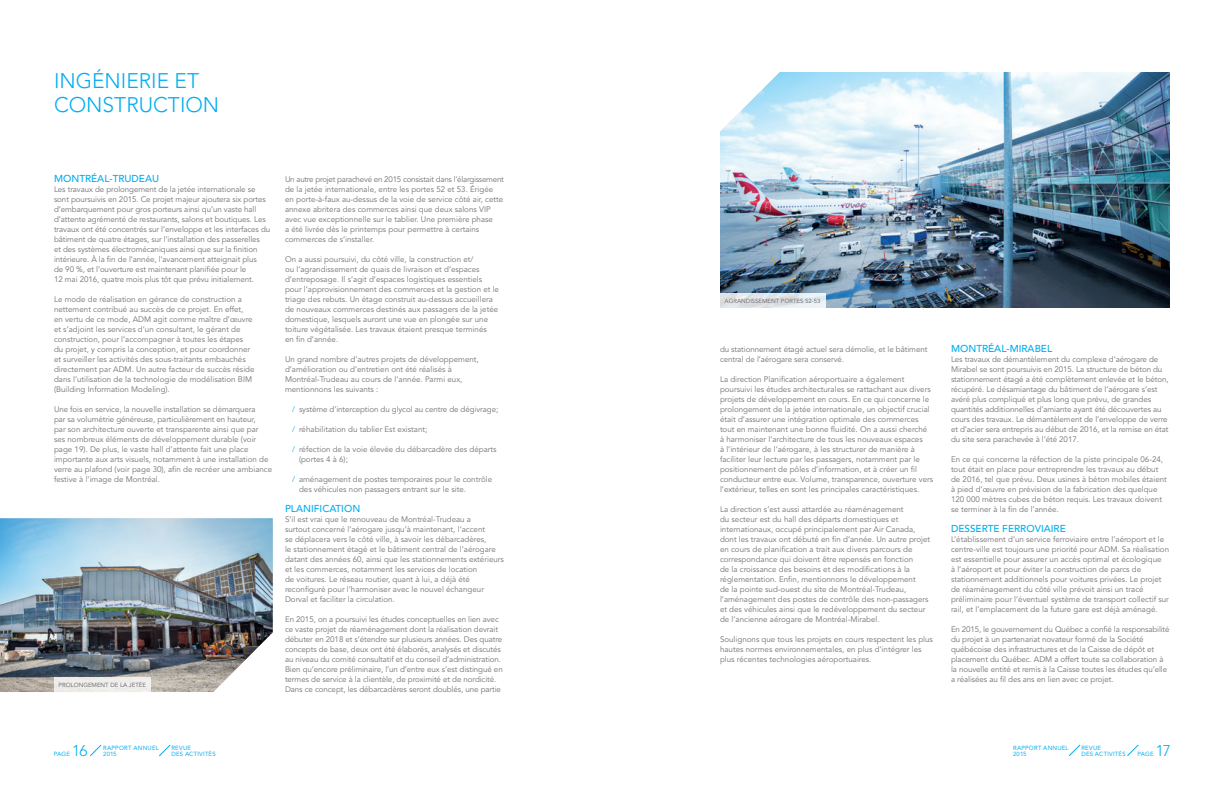
<style>
.page{position:relative;width:1224px;height:792px;background:#fff}
.page>*{position:absolute;margin:0;border:0;box-sizing:border-box;transform-origin:0 0}
.t1{font:300 21px/24px "Avenir";color:#00aeef}
.t2{font:300 15.5px "Avenir";color:#00aeef}
.t3{font:500 10px "Avenir";color:#00aeef}
.t4{font:8px/10px "Avenir";color:#717074}
.t5{font:6px/6.5px "Avenir";letter-spacing:.035em;color:#00aeef}
.t6{font:6px "Avenir";color:#717074}
.s1{color:#00aeef}
</style>
<div class="page">
<svg style="left:1127px;top:744px;width:12px;height:12px"></svg>
<svg style="left:1069px;top:744px;width:12px;height:12px"></svg>
<svg style="left:159px;top:744px;width:12px;height:13px"></svg>
<svg style="left:90px;top:744px;width:12px;height:13px"></svg>
<img style="left:720px;top:72px;width:450px;height:236px">
<img style="left:0;top:518px;width:273px;height:174px">
<div style="left:54px;top:678px;width:97px;height:14px;background:#f0eeeb"></div>
<svg style="left:720px;top:294px;width:105px;height:14px"></svg>
<h1 class="t1" style="left:54px;top:69px;width:167px">INGÉNIERIE ET<br>CONSTRUCTION</h1>
<p class="t3" style="left:54px;top:173px;width:107px">M ONTRÉAL-TRUDEAU</p>
<p class="t4" style="left:54px;top:184px;width:218px">Les travaux de prolongement de la jetée internationale se sont poursuivis en 2015. Ce projet majeur ajoutera six portes d’embarquement pour gros porteurs ainsi qu’un vaste hall d’attente agrémenté de restaurants, salons et boutiques. Les travaux ont été concentrés sur l’enveloppe et les interfaces du bâtiment de quatre étages, sur l’installation des passerelles<br>et des systèmes électromécaniques ainsi que sur la finition intérieure. À la fin de l’année, l’avancement atteignait plus<br>de 90 %, et l’ouverture est maintenant planifiée pour le<br>12 mai 2016, quatre mois plus tôt que prévu initialement.</p>
<p class="t4" style="left:54px;top:294px;width:202px">Le mode de réalisation en gérance de construction a nettement contribué au succès de ce projet. En effet,<br>en vertu de ce mode, ADM agit comme maître d’œuvre et s’adjoint les services d’un consultant, le gérant de construction, pour l’accompagner à toutes les étapes du projet, y compris la conception, et pour coordonner et surveiller les activités des sous-traitants embauchés directement par ADM. Un autre facteur de succès réside dans l’utilisation de la technologie de modélisation BIM (Building Information Modeling).</p>
<p class="t4" style="left:54px;top:404px;width:220px">Une fois en service, la nouvelle installation se démarquera<br>par sa volumétrie généreuse, particulièrement en hauteur,<br>par son architecture ouverte et transparente ainsi que par<br>ses nombreux éléments de développement durable (voir page 19). De plus, le vaste hall d’attente fait une place importante aux arts visuels, notamment à une installation de verre au plafond (voir page 30), afin de recréer une ambiance festive à l’image de Montréal.</p>
<p class="t6" style="left:58px;top:682px;width:6px">PROLONGEMENT</p>
<p class="t6" style="left:110px;top:682px;width:36px">DELA JETÉE</p>
<p class="t4" style="left:285px;top:174px;width:220px">Un autre projet parachevé en 2015 consistait dans l’élargissement de la jetée internationale, entre les portes 52 et 53. Érigée en porte-à-faux au-dessus de la voie de service côté air, cette annexe abritera des commerces ainsi que deux salons VIP avec vue exceptionnelle sur le tablier. Une première phase<br>a été livrée dès le printemps pour permettre à certains commerces de s’installer.</p>
<p class="t4" style="left:285px;top:254px;width:216px">On a aussi poursuivi, du côté ville, la construction et/<br>ou l’agrandissement de quais de livraison et d’espaces d’entreposage. Il s’agit d’espaces logistiques essentiels pour l’approvisionnement des commerces et la gestion et le triage des rebuts. Un étage construit au-dessus accueillera de nouveaux commerces destinés aux passagers de la jetée domestique, lesquels auront une vue en plongée sur une toiture végétalisée. Les travaux étaient presque terminés<br>en fin d’année.</p>
<p class="t4" style="left:285px;top:354px;width:195px">Un grand nombre d’autres projets de développement, d’amélioration ou d’entretien ont été réalisés à Montréal‑Trudeau au cours de l’année. Parmi eux, mentionnons les suivants :</p>
<p class="t4" style="left:292px;top:404px;width:208px"><span class="s1">/</span> système d’interception du glycol au centre de dégivrage;</p>
<p class="t4" style="left:292px;top:424px;width:137px"><span class="s1">/</span> réhabilitation du tablier Est existant;</p>
<p class="t4" style="left:299px;top:444px;width:199px;text-indent:-7px"><span class="s1">/</span> réfection de la voie élevée du débarcadère des départs (portes 4 à 6);</p>
<p class="t4" style="left:299px;top:474px;width:195px;text-indent:-7px"><span class="s1">/</span> aménagement de postes temporaires pour le contrôle des véhicules non passagers entrant sur le site.</p>
<p class="t3" style="left:285px;top:503px;width:77px">PLANIFICATION</p>
<p class="t4" style="left:285px;top:514px;width:220px">S’il est vrai que le renouveau de Montréal-Trudeau a<br>surtout concerné l’aérogare jusqu’à maintenant, l’accent<br>se déplacera vers le côté ville, à savoir les débarcadères,<br>le stationnement étagé et le bâtiment central de l’aérogare datant des années 60, ainsi que les stationnements extérieurs et les commerces, notamment les services de location<br>de voitures. Le réseau routier, quant à lui, a déjà été reconfiguré pour l’harmoniser avec le nouvel échangeur Dorval et faciliter la circulation.</p>
<p class="t4" style="left:285px;top:614px;width:219px">En 2015, on a poursuivi les études conceptuelles en lien avec ce vaste projet de réaménagement dont la réalisation devrait débuter en 2018 et s’étendre sur plusieurs années. Des quatre concepts de base, deux ont été élaborés, analysés et discutés au niveau du comité consultatif et du conseil d’administration.<br>Bien qu’encore préliminaire, l’un d’entre eux s’est distingué en termes de service à la clientèle, de proximité et de nordicité.<br>Dans ce concept, les débarcadères seront doublés, une partie</p>
<p class="t6" style="left:724px;top:298px;width:6px">AGRAN</p>
<p class="t6" style="left:746px;top:298px;width:9px">DISSEMENT</p>
<p class="t6" style="left:781px;top:298px;width:5px">PORTES</p>
<p class="t6" style="left:805px;top:298px;width:17px">52-53</p>
<p class="t4" style="left:720px;top:344px;width:209px">du stationnement étagé actuel sera démolie, et le bâtiment central de l’aérogare sera conservé.</p>
<p class="t4" style="left:720px;top:374px;width:215px">La direction Planification aéroportuaire a également poursuivi les études architecturales se rattachant aux divers projets de développement en cours. En ce qui concerne le prolongement de la jetée internationale, un objectif crucial était d’assurer une intégration optimale des commerces tout en maintenant une bonne fluidité. On a aussi cherché à harmoniser l’architecture de tous les nouveaux espaces<br>à l’intérieur de l’aérogare, à les structurer de manière à faciliter leur lecture par les passagers, notamment par le positionnement de pôles d’information, et à créer un fil conducteur entre eux. Volume, transparence, ouverture vers l’extérieur, telles en sont les principales caractéristiques.</p>
<p class="t4" style="left:720px;top:504px;width:212px">La direction s’est aussi attardée au réaménagement<br>du secteur est du hall des départs domestiques et internationaux, occupé principalement par Air Canada, dont les travaux ont débuté en fin d’année. Un autre projet en cours de planification a trait aux divers parcours de correspondance qui doivent être repensés en fonction<br>de la croissance des besoins et des modifications à la réglementation. Enfin, mentionnons le développement<br>de la pointe sud-ouest du site de Montréal-Trudeau, l’aménagement des postes de contrôle des non-passagers et des véhicules ainsi que le redéveloppement du secteur de l’ancienne aérogare de Montréal-Mirabel.</p>
<p class="t4" style="left:720px;top:634px;width:215px">Soulignons que tous les projets en cours respectent les plus hautes normes environnementales, en plus d’intégrer les plus récentes technologies aéroportuaires.</p>
<p class="t3" style="left:951px;top:343px;width:103px">MONTRÉAL-M IRABEL</p>
<p class="t4" style="left:951px;top:354px;width:219px">Les travaux de démantèlement du complexe d’aérogare de Mirabel se sont poursuivis en 2015. La structure de béton du stationnement étagé a été complètement enlevée et le béton, récupéré. Le désamiantage du bâtiment de l’aérogare s’est avéré plus compliqué et plus long que prévu, de grandes quantités additionnelles d’amiante ayant été découvertes au cours des travaux. Le démantèlement de l’enveloppe de verre et d’acier sera entrepris au début de 2016, et la remise en état du site sera parachevée à l’été 2017.</p>
<p class="t4" style="left:951px;top:454px;width:217px">En ce qui concerne la réfection de la piste principale 06-24, tout était en place pour entreprendre les travaux au début de 2016, tel que prévu. Deux usines à béton mobiles étaient à pied d’œuvre en prévision de la fabrication des quelque 120 000 mètres cubes de béton requis. Les travaux doivent se terminer à la fin de l’année.</p>
<p class="t3" style="left:951px;top:523px;width:116px">DESSERTE FERROVIAIRE</p>
<p class="t4" style="left:951px;top:534px;width:220px">L’établissement d’un service ferroviaire entre l’aéroport et le centre-ville est toujours une priorité pour ADM. Sa réalisation est essentielle pour assurer un accès optimal et écologique<br>à l’aéroport et pour éviter la construction de parcs de stationnement additionnels pour voitures privées. Le projet de réaménagement du côté ville prévoit ainsi un tracé préliminaire pour l’éventuel système de transport collectif sur rail, et l’emplacement de la future gare est déjà aménagé.</p>
<p class="t4" style="left:951px;top:624px;width:220px">En 2015, le gouvernement du Québec a confié la responsabilité du projet à un partenariat novateur formé de la Société québécoise des infrastructures et de la Caisse de dépôt et placement du Québec. ADM a offert toute sa collaboration à la nouvelle entité et remis à la Caisse toutes les études qu’elle a réalisées au fil des ans en lien avec ce projet.</p>
<p class="t5" style="left:54px;top:751px;width:18px">PAGE</p>
<h2 class="t2" style="left:72px;top:742px;width:17px">16</h2>
<p class="t5" style="left:1081px;top:751px;width:18px">DES ACTIVIT</p>
<p class="t5" style="left:1119px;top:751px;width:8px">ÉS</p>
<p class="t5" style="left:1013px;top:744px;width:57px">RAPPORT ANNUEL<br>2015</p>
<p class="t5" style="left:1081px;top:744px;width:9px">REVUE</p>
<p class="t5" style="left:103px;top:744px;width:57px">RAPPORT ANNUEL<br>2015</p>
<p class="t5" style="left:171px;top:744px;width:18px">REVUE<br>DES ACTIVIT</p>
<p class="t5" style="left:209px;top:751px;width:8px">ÉS</p>
<p class="t5" style="left:1138px;top:751px;width:18px">PAGE</p>
<h2 class="t2" style="left:1156px;top:742px;width:17px">17</h2>
</div>
